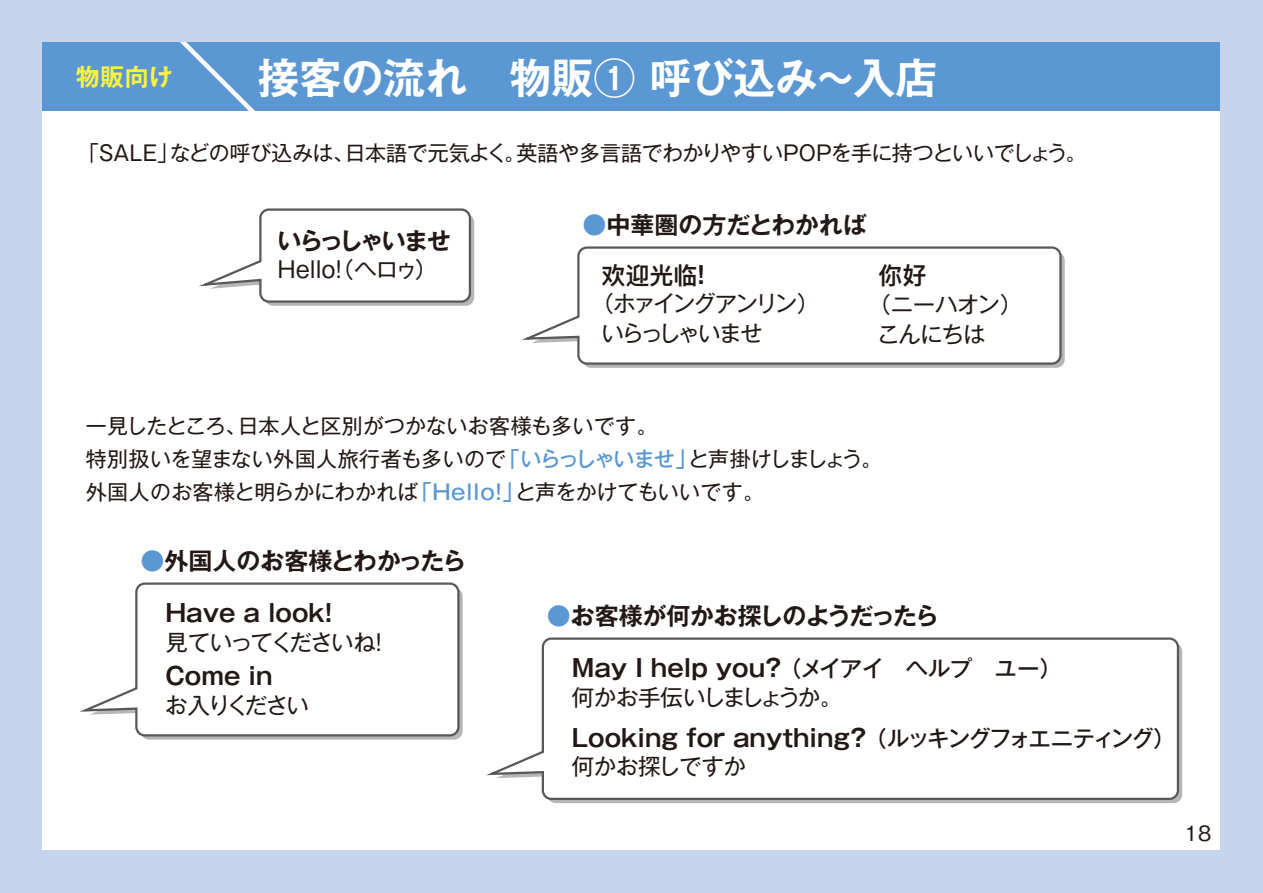
<style>
.page{position:relative;width:1263px;height:893px;background:#c5d5ee}
.page>*{position:absolute;margin:0;border:0;box-sizing:border-box;transform-origin:0 0}
.t1{font:700 42px "Gothic MB101 Pr 6 N De";color:#fff}
.t2{font:700 24px "Gothic MB101 Pr 6 N De";color:#221815}
.t3{font:700 24px "Gothic MB101 Pr 6 N De";letter-spacing:-.035em;color:#221815}
.t4{font:700 24px "Gothic MB101 Pr 6 N De";letter-spacing:-.095em;color:#221815}
.t5{font:600 24px "Ping Fang SC";color:#221815}
.t6{font:700 24px "Gothic MB101 Pr 6 N De";color:#fff33f}
.t7{font:500 22.5px/28.7px "Gothic MB101 Pr 6 N";letter-spacing:-.015em;color:#221815}
.t8{font:22.5px/30px "Gothic MB101 Pr 6 N";letter-spacing:-.11em;color:#221815}
.t9{font:22.5px "Gothic MB101 Pr 6 N";letter-spacing:-.07em;color:#221815}
.t10{font:22.5px/30px "Gothic MB101 Pr 6 N";letter-spacing:-.045em;color:#221815}
.t11{font:22.5px "Gothic MB101 Pr 6 N";color:#221815}
.t12{font:22.5px "Gothic MB101 Pr 6 N";letter-spacing:-.025em;color:#221815}
.t13{font:21px/33px "Gothic MB101 Pr 6 N";letter-spacing:-.01em;color:#221815}
.t14{font:500 21px "Gothic BBB Pro";color:#221815}
.s1{color:#5b97d2}
.s2{font-family:"Gothic MB101 Pr 6 N De";font-weight:700}
.s3{font-weight:500;color:#5b97d2}
.s4{font-family:"Gothic MB101 Pr 6 N De";font-weight:700;font-size:24px}
.s5{font-weight:400}
.s6{font-family:"Gothic MB101 Pr 6 N";font-weight:500;font-size:22.5px}
</style>
<div class="page">
<div style="left:43px;top:43px;width:1177px;height:807px;background:#fff"></div>
<div style="left:43px;top:43px;width:1177px;height:68px;background:#5b97d2"></div>
<svg style="left:199px;top:208px;width:275px;height:98px"></svg>
<svg style="left:586px;top:255px;width:479px;height:113px"></svg>
<svg style="left:522px;top:246px;width:541px;height:120px"></svg>
<svg style="left:80px;top:582px;width:381px;height:156px"></svg>
<svg style="left:486px;top:637px;width:694px;height:164px"></svg>
<svg style="left:181px;top:43px;width:74px;height:68px"></svg>
<p class="t6" style="left:76px;top:57px;width:98px">物販向け</p>
<h1 class="t1" style="left:258px;top:43px;width:681px">接客の流れ　物販① 呼び込み～入店</h1>
<p class="t13" style="left:78px;top:135px;width:1010px">「SALE」などの呼び込みは、日本語で元気よく。英語や多言語でわかりやすいPOPを手に持つといいでしょう。</p>
<p class="t4" style="left:277px;top:220px;width:175px">いらっしゃいませ</p>
<p class="t11" style="left:277px;top:251px;width:161px">Hello！（ヘロゥ）</p>
<p class="t2" style="left:582px;top:204px;width:286px"><span class="s1">●</span>中華圏の方だとわかれば</p>
<p class="t5" style="left:601px;top:260px;width:113px">欢迎光临<span class="s2">！</span></p>
<p class="t8" style="left:601px;top:287px;width:219px;text-indent:-10px">（ホァイングアンリン）いらっしゃいませ</p>
<p class="t5" style="left:878px;top:260px;width:49px">你好</p>
<p class="t10" style="left:877px;top:288px;width:146px;text-indent:-9px">（ニーハオン）こんにちは</p>
<p class="t13" style="left:86px;top:408px;width:798px">一見したところ、日本人と区別がつかないお客様も多いです。<br>特別扱いを望まない外国人旅行者も多いので<span class="s3">「いらっしゃいませ」</span>と声掛けしましょう。外国人のお客様と明らかにわかれば<span class="s3">「Hello！」</span>と声をかけてもいいです。</p>
<p class="t2" style="left:140px;top:540px;width:327px"><span class="s1">●</span>外国人のお客様とわかったら</p>
<p class="t2" style="left:165px;top:593px;width:169px">Have a look!</p>
<p class="t9" style="left:165px;top:624px;width:226px">見ていってくださいね！</p>
<p class="t2" style="left:165px;top:656px;width:109px">Come in</p>
<p class="t9" style="left:165px;top:687px;width:145px">お入りください</p>
<p class="t3" style="left:547px;top:595px;width:393px"><span class="s1">●</span>お客様が何かお探しのようだったら</p>
<p class="t7" style="left:572px;top:653px;width:492px"><span class="s4">May I help you?</span>（メイアイ　ヘルプ　ユー）<span class="s5">何かお手伝いしましょうか。</span></p>
<p class="t2" style="left:572px;top:718px;width:605px">Looking for anything? <span class="s6">（ルッキングフォエニティング）</span></p>
<p class="t12" style="left:572px;top:748px;width:175px">何かお探しですか</p>
<p class="t14" style="left:1185px;top:817px;width:28px">18</p>
</div>
